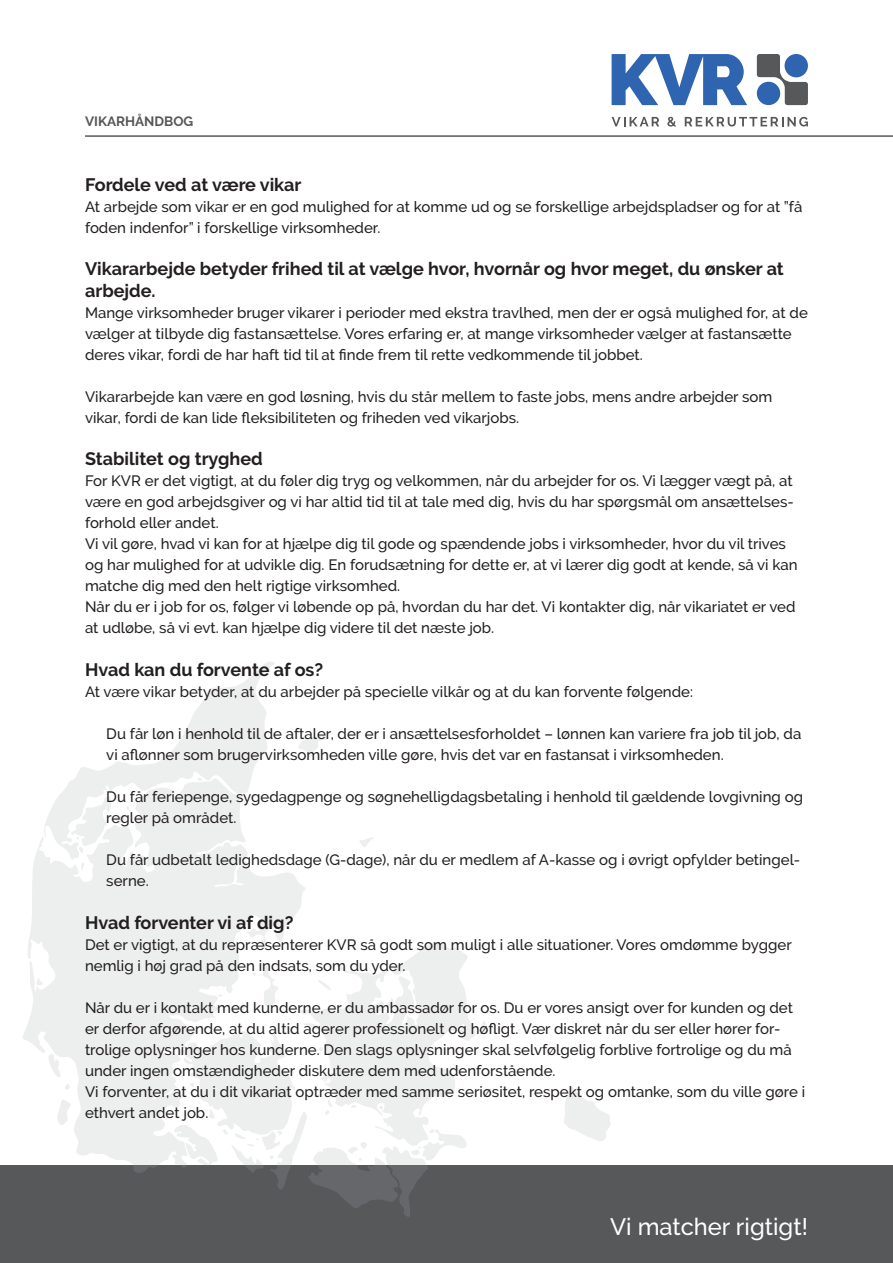
<style>
.page{position:relative;width:893px;height:1263px;background:#fff}
.page>*{position:absolute;margin:0;border:0;box-sizing:border-box;transform-origin:0 0}
.t1{font:500 23.7px "Raleway";color:#fff}
.Overskrifter{font:700 18px/21.6px "Raleway";color:#231f20}
.Brødtekst{font:500 15px/21px "Raleway";color:#231f20}
.t2{font:700 13.5px "Raleway";color:#57585a}
</style>
<div class="page">
<div style="left:0;top:1165px;width:893px;height:98px;background:#57585a"></div>
<svg style="left:612px;top:117px;width:47px;height:9px"></svg>
<svg style="left:667px;top:117px;width:9px;height:10px"></svg>
<svg style="left:685px;top:117px;width:123px;height:9px"></svg>
<svg style="left:612px;top:54px;width:135px;height:51px"></svg>
<svg style="left:757px;top:54px;width:51px;height:51px"></svg>
<svg style="left:564px;top:1087px;width:47px;height:54px"></svg>
<svg style="left:23px;top:837px;width:282px;height:336px;fill:#edeeee"></svg>
<svg style="left:44px;top:662px;width:231px;height:198px"></svg>
<svg style="left:57px;top:1099px;width:14px;height:26px"></svg>
<svg style="left:48px;top:1053px;width:13px;height:25px"></svg>
<svg style="left:360px;top:837px;width:13px;height:10px"></svg>
<svg style="left:35px;top:978px;width:8px;height:7px"></svg>
<svg style="left:65px;top:1084px;width:5px;height:6px"></svg>
<svg style="left:81px;top:862px;width:3px;height:10px"></svg>
<svg style="left:197px;top:777px;width:5px;height:4px"></svg>
<svg style="left:71px;top:797px;width:58px;height:56px"></svg>
<svg style="left:298px;top:735px;width:30px;height:22px"></svg>
<svg style="left:165px;top:941px;width:322px;height:276px"></svg>
<hr style="left:85px;top:135px;width:808px;height:2px;background:#57585a">
<p class="t2" style="left:85px;top:114px;width:110px">VIKARHÅNDBOG</p>
<p class="Overskrifter" style="left:85px;top:174px;width:218px">Fordele ved at være vikar</p>
<p class="Brødtekst" style="left:85px;top:196px;width:719px">At arbejde som vikar er en god mulighed for at komme ud og se forskellige arbejdspladser og for at ”få foden indenfor” i forskellige virksomheder.</p>
<p class="Overskrifter" style="left:85px;top:258px;width:700px">Vikararbejde betyder frihed til at vælge hvor, hvornår og hvor meget, du ønsker at arbejde.</p>
<p class="Brødtekst" style="left:85px;top:302px;width:724px">Mange virksomheder bruger vikarer i perioder med ekstra travlhed, men der er også mulighed for, at de vælger at tilbyde dig fastansættelse. Vores erfaring er, at mange virksomheder vælger at fastansætte deres vikar, fordi de har haft tid til at finde frem til rette vedkommende til jobbet.</p>
<p class="Brødtekst" style="left:85px;top:386px;width:689px">Vikararbejde kan være en god løsning, hvis du står mellem to faste jobs, mens andre arbejder som vikar, fordi de kan lide fleksibiliteten og friheden ved vikarjobs.</p>
<p class="Overskrifter" style="left:85px;top:448px;width:179px">Stabilitet og tryghed</p>
<p class="Brødtekst" style="left:85px;top:471px;width:710px;text-align:justify">For KVR er det vigtigt, at du føler dig tryg og velkommen, når du arbejder for os. Vi lægger vægt på, at være en god arbejdsgiver og vi har altid tid til at tale med dig, hvis du har spørgsmål om ansættelses&shy;forhold eller andet.</p>
<p class="Brødtekst" style="left:85px;top:534px;width:714px">Vi vil gøre, hvad vi kan for at hjælpe dig til gode og spændende jobs i virksomheder, hvor du vil trives og har mulighed for at udvikle dig. En forudsætning for dette er, at vi lærer dig godt at kende, så vi kan matche dig med den helt rigtige virksomhed.</p>
<p class="Brødtekst" style="left:85px;top:597px;width:712px">Når du er i job for os, følger vi løbende op på, hvordan du har det. Vi kontakter dig, når vikariatet er ved at udløbe, så vi evt. kan hjælpe dig videre til det næste job.</p>
<p class="Overskrifter" style="left:85px;top:659px;width:240px">Hvad kan du forvente af os?</p>
<p class="Brødtekst" style="left:85px;top:681px;width:609px">At være vikar betyder, at du arbejder på specielle vilkår og at du kan forvente følgende:</p>
<p class="Brødtekst" style="left:106px;top:723px;width:696px">Du får løn i henhold til de aftaler, der er i ansættelsesforholdet – lønnen kan variere fra job til job, da vi aflønner som brugervirksomheden ville gøre, hvis det var en fastansat i virksomheden.</p>
<p class="Brødtekst" style="left:106px;top:786px;width:698px">Du får feriepenge, sygedagpenge og søgnehelligdagsbetaling i henhold til gældende lovgivning og regler på området.</p>
<p class="Brødtekst" style="left:106px;top:849px;width:695px">Du får udbetalt ledighedsdage (G-dage), når du er medlem af A-kasse og i øvrigt opfylder betingel&shy;serne.</p>
<p class="Overskrifter" style="left:85px;top:912px;width:210px">Hvad forventer vi af dig?</p>
<p class="Brødtekst" style="left:85px;top:934px;width:708px">Det er vigtigt, at du repræsenterer KVR så godt som muligt i alle situationer. Vores omdømme bygger nemlig i høj grad på den indsats, som du yder.</p>
<p class="Brødtekst" style="left:85px;top:997px;width:709px">Når du er i kontakt med kunderne, er du ambassadør for os. Du er vores ansigt over for kunden og det er derfor afgørende, at du altid agerer professionelt og høfligt. Vær diskret når du ser eller hører for&shy;trolige oplysninger hos kunderne. Den slags oplysninger skal selvfølgelig forblive fortrolige og du må under ingen omstændigheder diskutere dem med udenforstående.</p>
<p class="Brødtekst" style="left:85px;top:1081px;width:722px">Vi forventer, at du i dit vikariat optræder med samme seriøsitet, respekt og omtanke, som du ville gøre i ethvert andet job.</p>
<h1 class="t1" style="left:610px;top:1213px;width:199px">Vi matcher rigtigt!</h1>
</div>
